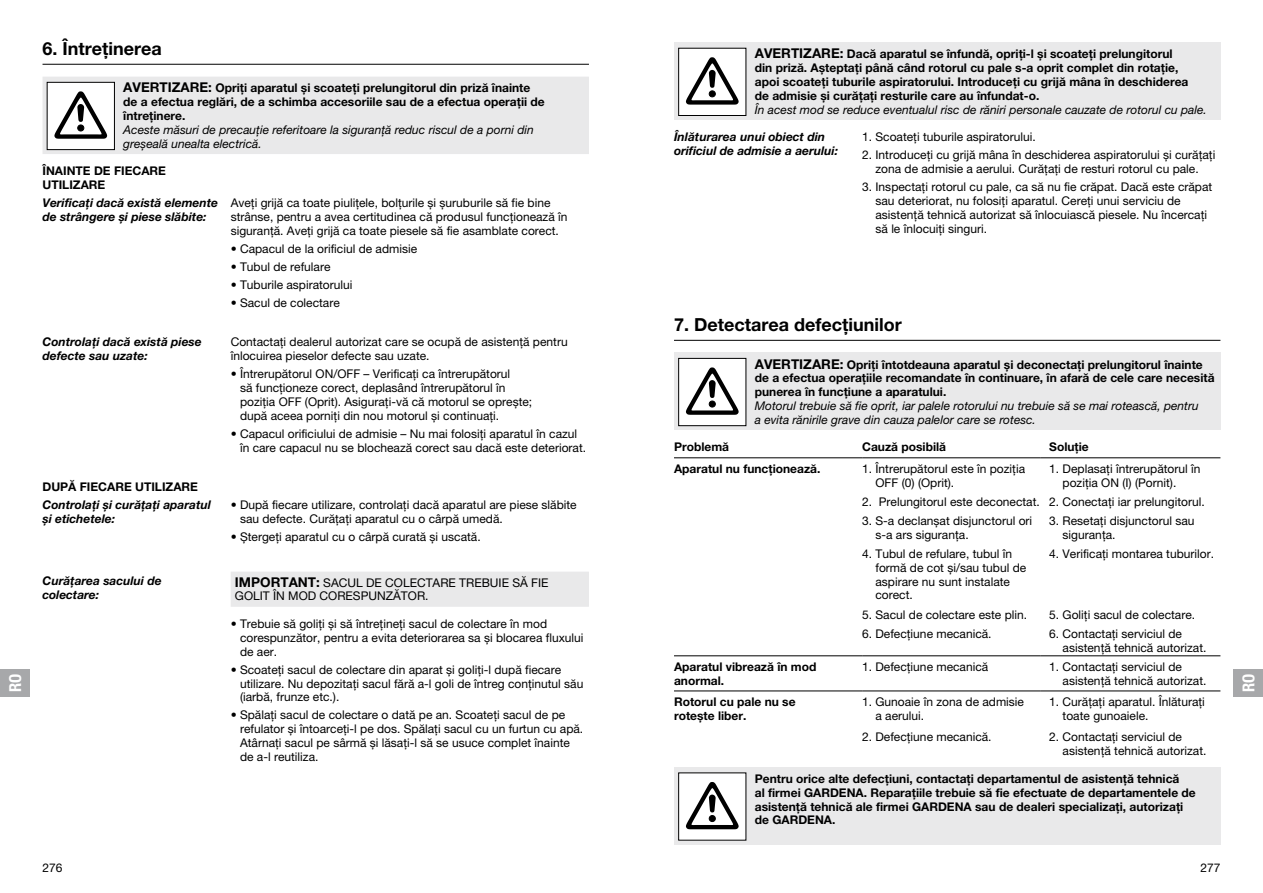
<style>
.page{position:relative;width:1263px;height:893px;background:#fff}
.page>*{position:absolute;margin:0;border:0;box-sizing:border-box;transform-origin:0 0}
.t1{font:700 18px "GARDENA Pro";color:#000}
.t2{font:16.5px "GARDENA Pro Bo Cond";color:#fff}
.t3{font:12px/13.8px "GARDENA Pro";color:#000}
.t4{font:700 12px/13.8px "GARDENA Pro";color:#000}
.t5{font:italic 12px/13.8px "GARDENA Pro";color:#000}
.t6{font:italic 700 12px/13.8px "GARDENA Pro";color:#000}
.s1{font-size:13.5px}
.s2{font-weight:700;font-size:13.5px}
</style>
<div class="page">
<svg style="left:43px;top:77px;width:546px;height:530px"></svg>
<hr style="left:43px;top:64px;width:546px;height:1px;background:#000">
<div style="left:47px;top:82px;width:67px;height:68px;background:#fff"></div>
<svg style="left:54px;top:91px;width:53px;height:48px"></svg>
<div style="left:47px;top:82px;width:68px;height:68px;border:1px solid #000"></div>
<div style="left:674px;top:43px;width:546px;height:77px;background:#e9e9ea"></div>
<div style="left:679px;top:48px;width:67px;height:67px;background:#fff"></div>
<svg style="left:686px;top:57px;width:53px;height:48px"></svg>
<div style="left:678px;top:48px;width:68px;height:68px;border:1px solid #000"></div>
<div style="left:674px;top:353px;width:546px;height:77px;background:#e9e9ea"></div>
<hr style="left:674px;top:340px;width:546px;height:1px;background:#000">
<div style="left:679px;top:358px;width:67px;height:68px;background:#fff"></div>
<svg style="left:686px;top:367px;width:53px;height:48px"></svg>
<div style="left:678px;top:358px;width:68px;height:68px;border:1px solid #000"></div>
<hr style="left:862px;top:457px;width:179px;height:1px;background:#000">
<hr style="left:1041px;top:457px;width:179px;height:1px;background:#000">
<hr style="left:674px;top:457px;width:188px;height:1px;background:#000">
<hr style="left:674px;top:655px;width:188px;height:1px;background:#000">
<hr style="left:862px;top:655px;width:179px;height:1px;background:#000">
<hr style="left:1041px;top:655px;width:179px;height:1px;background:#000">
<hr style="left:674px;top:691px;width:188px;height:1px;background:#000">
<hr style="left:862px;top:691px;width:179px;height:1px;background:#000">
<hr style="left:1041px;top:691px;width:179px;height:1px;background:#000">
<div style="left:674px;top:767px;width:546px;height:78px;background:#e9e9ea"></div>
<div style="left:679px;top:773px;width:67px;height:67px;background:#fff"></div>
<svg style="left:686px;top:782px;width:53px;height:47px"></svg>
<div style="left:0;top:669px;width:30px;height:27px;background:#a7a8aa"></div>
<div style="left:1233px;top:669px;width:30px;height:27px;background:#a7a8aa"></div>
<h2 class="t2" style="left:5px;top:692px;width:20px;rotate:-90deg">RO</h2>
<h1 class="t1" style="left:43px;top:38px;width:121px">6. Întreţinerea</h1>
<p class="t4" style="left:123px;top:81px;width:423px"><span class="s1">AVERTIZARE:</span> Opriţi aparatul şi scoateţi prelungitorul din priză înainte de a efectua reglări, de a schimba accesoriile sau de a efectua operaţii de întreţinere.</p>
<p class="t5" style="left:123px;top:122px;width:412px">Aceste măsuri de precauţie referitoare la siguranţă reduc riscul de a porni din greşeală unealta electrică.</p>
<p class="t4" style="left:43px;top:164px;width:125px">ÎNAINTE DE FIECARE<br>UTILIZARE</p>
<p class="t6" style="left:43px;top:196px;width:177px">Verificaţi dacă există elemente de strângere şi piese slăbite:</p>
<p class="t3" style="left:231px;top:196px;width:338px">Aveţi grijă ca toate piuliţele, bolţurile şi şuruburile să fie bine strânse, pentru a avea certitudinea că produsul funcţionează în siguranţă. Aveţi grijă ca toate piesele să fie asamblate corect.</p>
<p class="t3" style="left:231px;top:242px;width:188px">• Capacul de la orificiul de admisie</p>
<p class="t3" style="left:231px;top:260px;width:101px">• Tubul de refulare</p>
<p class="t3" style="left:231px;top:278px;width:123px">• Tuburile aspiratorului</p>
<p class="t3" style="left:231px;top:296px;width:111px">• Sacul de colectare</p>
<p class="t6" style="left:43px;top:335px;width:161px">Controlaţi dacă există piese defecte sau uzate:</p>
<p class="t3" style="left:231px;top:335px;width:338px">Contactaţi dealerul autorizat care se ocupă de asistenţă pentru înlocuirea pieselor defecte sau uzate.</p>
<p class="t3" style="left:240px;top:367px;width:294px;text-indent:-9px">• Întrerupătorul ON/OFF – Verificaţi ca întrerupătorul<br>să funcţioneze corect, deplasând întrerupătorul în poziţia OFF (Oprit). Asiguraţi-vă că motorul se opreşte; după aceea porniţi din nou motorul şi continuaţi.</p>
<p class="t3" style="left:240px;top:426px;width:348px;text-indent:-9px">• Capacul orificiului de admisie – Nu mai folosiţi aparatul în cazul în care capacul nu se blochează corect sau dacă este deteriorat.</p>
<p class="t4" style="left:43px;top:479px;width:157px">DUPĂ FIECARE UTILIZARE</p>
<p class="t6" style="left:43px;top:497px;width:170px">Controlaţi şi curăţaţi aparatul şi etichetele:</p>
<p class="t3" style="left:240px;top:498px;width:338px;text-indent:-9px">• După fiecare utilizare, controlaţi dacă aparatul are piese slăbite sau defecte. Curăţaţi aparatul cu o cârpă umedă.</p>
<p class="t3" style="left:231px;top:529px;width:252px">• Ştergeţi aparatul cu o cârpă curată şi uscată.</p>
<p class="t6" style="left:43px;top:574px;width:121px">Curăţarea sacului de colectare:</p>
<p class="t3" style="left:235px;top:575px;width:315px"><span class="s2">IMPORTANT:</span> SACUL DE COLECTARE TREBUIE SĂ FIE<br>GOLIT ÎN MOD CORESPUNZĂTOR.</p>
<p class="t3" style="left:240px;top:617px;width:345px;text-indent:-9px">• Trebuie să goliţi şi să întreţineţi sacul de colectare în mod corespunzător, pentru a evita deteriorarea sa şi blocarea fluxului de aer.</p>
<p class="t3" style="left:240px;top:662px;width:345px;text-indent:-9px">• Scoateţi sacul de colectare din aparat şi goliţi-l după fiecare utilizare. Nu depozitaţi sacul fără a-l goli de întreg conţinutul său (iarbă, frunze etc.).</p>
<p class="t3" style="left:240px;top:708px;width:345px;text-indent:-9px">• Spălaţi sacul de colectare o dată pe an. Scoateţi sacul de pe refulator şi întoarceţi-l pe dos. Spălaţi sacul cu un furtun cu apă.<br>Atârnaţi sacul pe sârmă şi lăsaţi-l să se usuce complet înainte de a-l reutiliza.</p>
<p class="t3" style="left:43px;top:860px;width:22px">276</p>
<p class="t4" style="left:755px;top:47px;width:435px"><span class="s1">AVERTIZARE:</span> Dacă aparatul se înfundă, opriţi-l şi scoateţi prelungitorul din priză. Aşteptaţi până când rotorul cu pale s-a oprit complet din rotaţie, apoi scoateţi tuburile aspiratorului. Introduceţi cu grijă mâna în deschiderea de admisie şi curăţaţi resturile care au înfundat-o.</p>
<p class="t5" style="left:755px;top:102px;width:454px">În acest mod se reduce eventualul risc de răniri personale cauzate de rotorul cu pale.</p>
<p class="t6" style="left:674px;top:130px;width:165px">Înlăturarea unui obiect din orificiul de admisie a aerului:</p>
<p class="t3" style="left:862px;top:130px;width:175px">1. Scoateţi tuburile aspiratorului.</p>
<p class="t3" style="left:862px;top:148px;width:355px;text-align:center">2. Introduceţi cu grijă mâna în deschiderea aspiratorului şi curăţaţi zona de admisie a aerului. Curăţaţi de resturi rotorul cu pale.</p>
<p class="t3" style="left:875px;top:180px;width:338px;text-indent:-13px">3. Inspectaţi rotorul cu pale, ca să nu fie crăpat. Dacă este crăpat sau deteriorat, nu folosiţi aparatul. Cereţi unui serviciu de asistenţă tehnică autorizat să înlocuiască piesele. Nu încercaţi să le înlocuiţi singuri.</p>
<h1 class="t1" style="left:674px;top:314px;width:229px">7. Detectarea defecţiunilor</h1>
<p class="t4" style="left:755px;top:357px;width:461px"><span class="s1">AVERTIZARE:</span> Opriţi întotdeauna aparatul şi deconectaţi prelungitorul înainte de a efectua operaţiile recomandate în continuare, în afară de cele care necesită punerea în funcţiune a aparatului.</p>
<p class="t5" style="left:755px;top:399px;width:445px">Motorul trebuie să fie oprit, iar palele rotorului nu trebuie să se mai rotească, pentru a evita rănirile grave din cauza palelor care se rotesc.</p>
<p class="t4" style="left:674px;top:440px;width:57px">Problemă</p>
<p class="t4" style="left:862px;top:440px;width:85px">Cauză posibilă</p>
<p class="t4" style="left:1049px;top:440px;width:41px">Soluţie</p>
<p class="t4" style="left:674px;top:461px;width:148px">Aparatul nu funcţionează.</p>
<p class="t3" style="left:875px;top:461px;width:151px;text-indent:-13px">1. Întrerupătorul este în poziţia<br>OFF (0) (Oprit).</p>
<p class="t3" style="left:1063px;top:461px;width:139px;text-indent:-13px">1. Deplasaţi întrerupătorul în poziţia ON (I) (Pornit).</p>
<p class="t3" style="left:862px;top:494px;width:344px">2. Prelungitorul este deconectat. 2. Conectaţi iar prelungitorul.</p>
<p class="t3" style="left:875px;top:514px;width:158px;text-indent:-13px">3. S-a declanşat disjunctorul ori s-a ars siguranţa.</p>
<p class="t3" style="left:1063px;top:514px;width:133px;text-indent:-13px">3. Resetaţi disjunctorul sau siguranţa.</p>
<p class="t3" style="left:875px;top:547px;width:152px;text-indent:-13px">4. Tubul de refulare, tubul în formă de cot şi/sau tubul de aspirare nu sunt instalate corect.</p>
<p class="t3" style="left:1049px;top:547px;width:166px">4. Verificaţi montarea tuburilor.</p>
<p class="t3" style="left:862px;top:607px;width:166px">5. Sacul de colectare este plin.</p>
<p class="t3" style="left:1049px;top:607px;width:147px">5. Goliţi sacul de colectare.</p>
<p class="t3" style="left:862px;top:626px;width:131px">6. Defecţiune mecanică.</p>
<p class="t3" style="left:1063px;top:626px;width:145px;text-indent:-13px">6. Contactaţi serviciul de asistenţă tehnică autorizat.</p>
<p class="t4" style="left:674px;top:659px;width:144px">Aparatul vibrează în mod anormal.</p>
<p class="t3" style="left:862px;top:659px;width:128px">1. Defecţiune mecanică</p>
<p class="t3" style="left:1063px;top:659px;width:145px;text-indent:-13px">1. Contactaţi serviciul de asistenţă tehnică autorizat.</p>
<p class="t4" style="left:674px;top:694px;width:123px">Rotorul cu pale nu se roteşte liber.</p>
<p class="t3" style="left:875px;top:695px;width:150px;text-indent:-13px">1. Gunoaie în zona de admisie a aerului.</p>
<p class="t3" style="left:1063px;top:695px;width:144px;text-indent:-13px">1. Curăţaţi aparatul. Înlăturaţi toate gunoaiele.</p>
<p class="t3" style="left:862px;top:730px;width:131px">2. Defecţiune mecanică.</p>
<p class="t3" style="left:1063px;top:730px;width:145px;text-indent:-13px">2. Contactaţi serviciul de asistenţă tehnică autorizat.</p>
<p class="t4" style="left:755px;top:772px;width:442px">Pentru orice alte defecţiuni, contactaţi departamentul de asistenţă tehnică<br>al firmei GARDENA. Reparaţiile trebuie să fie efectuate de departamentele de asistenţă tehnică ale firmei GARDENA sau de dealeri specializaţi, autorizaţi de GARDENA.</p>
<p class="t3" style="left:1200px;top:860px;width:22px">277</p>
<h2 class="t2" style="left:1238px;top:692px;width:20px;rotate:-90deg">RO</h2>
</div>
